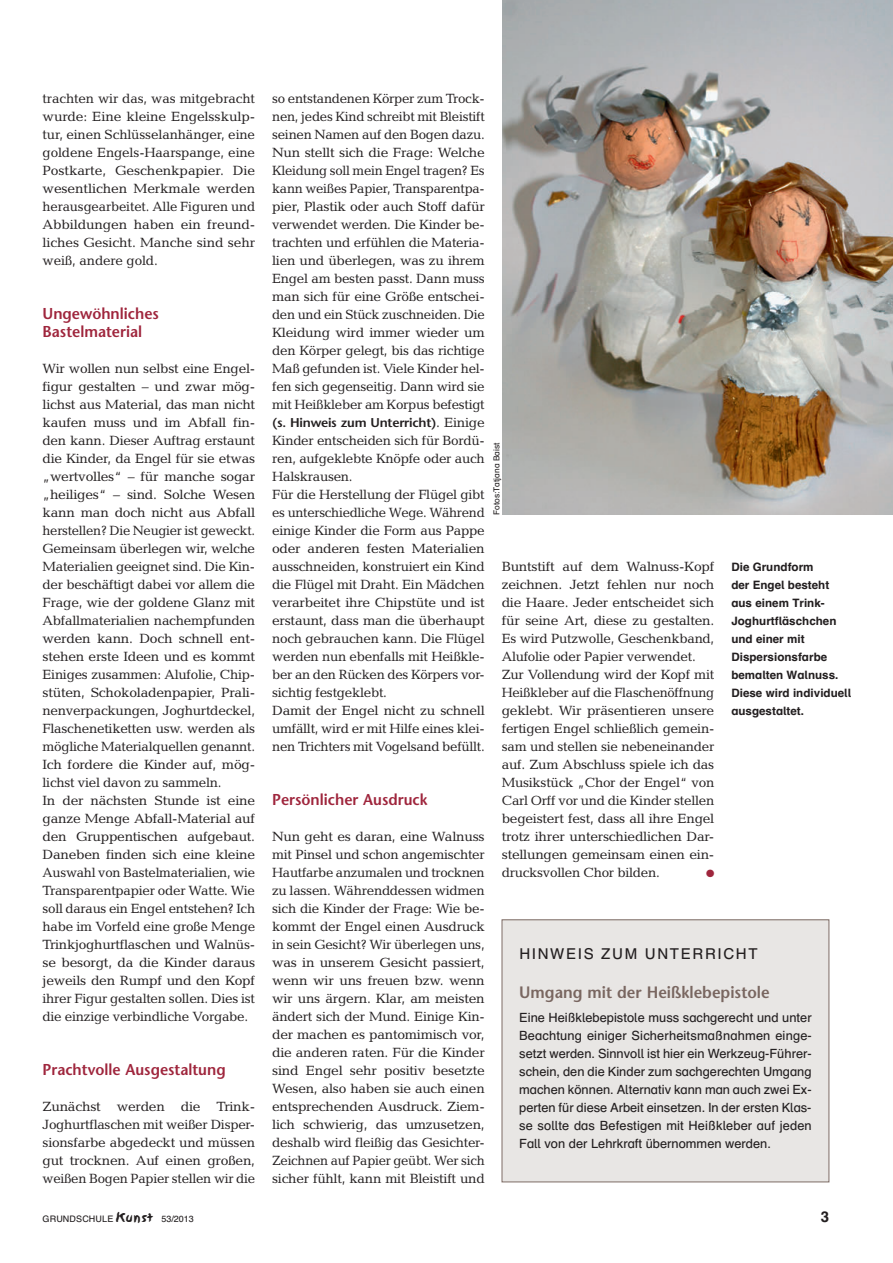
<style>
.page{position:relative;width:893px;height:1263px;background:#fff}
.page>*{position:absolute;margin:0;border:0;box-sizing:border-box;transform-origin:0 0}
.t1{font:600 16.5px "Stone Sans Std";color:#796660;scale:.95 1}
.t2{font:600 15.75px/18px "Stone Sans Std";color:#9f263d;scale:.95 1}
.t3{font:15px "Schulbuch Nord OT";letter-spacing:.115em;color:#231f20}
.t4{font:700 15px "Schulbuch Nord OT";color:#231f20}
.t5{font:13.5px/18px "Candida Std";letter-spacing:-.02em;color:#231f20;text-align:justify}
.t6{font:12.75px/18px "Schulbuch Nord OT";letter-spacing:.01em;color:#231f20;text-align:justify}
.t7{font:600 12.75px "Stone Sans Std";letter-spacing:-.02em;color:#231f20}
.t8{font:700 11.55px/18px "Schulbuch Nord OT";color:#231f20}
.t9{font:10.5px "Zapf Dingbats Std";color:#9f263d}
.t10{font:9px "Schulbuch Nord OT";letter-spacing:.015em;color:#231f20}
.t11{font:8.25px "Schulbuch Nord OT";color:#231f20}
.s1{font-family:"Candida Std";font-weight:400;font-size:13.5px}
.s2{font-family:"Sand";font-size:12px}
</style>
<div class="page">
<div style="left:502px;top:920px;width:327px;height:262px;background:#e8e6e4"></div>
<div style="left:502px;top:920px;width:327px;height:262px;border:1px solid #7e6c66"></div>
<img style="left:502px;top:0;width:391px;height:515px">
<p class="t5" style="left:43px;top:90px;width:214px">trachten wir das, was mitgebracht wurde: Eine kleine Engelsskulp&shy;tur, einen Schlüsselanhänger, eine goldene Engels-Haarspange, eine Postkarte, Geschenkpapier. Die wesentlichen Merkmale werden herausgearbeitet. Alle Figuren und Abbildungen haben ein freund&shy;liches Gesicht. Manche sind sehr weiß, andere gold.</p>
<p class="t2" style="left:43px;top:305px;width:124px">Ungewöhnliches<br>Bastelmaterial</p>
<p class="t5" style="left:43px;top:360px;width:214px;text-align:left">Wir wollen nun selbst eine Engel&shy;figur gestalten – und zwar mög&shy;lichst aus Material, das man nicht kaufen muss und im Abfall fin&shy;den kann. Dieser Auftrag erstaunt die Kinder, da Engel für sie etwas „wertvolles“ – für manche sogar „heiliges“ – sind. Solche Wesen kann man doch nicht aus Abfall herstellen? Die Neugier ist geweckt.<br>Gemeinsam überlegen wir, welche Materialien geeignet sind. Die Kin&shy;der beschäftigt dabei vor allem die Frage, wie der goldene Glanz mit Abfallmaterialien nachempfunden werden kann. Doch schnell ent&shy;stehen erste Ideen und es kommt Einiges zusammen: Alufolie, Chip&shy;stüten, Schokoladenpapier, Prali&shy;nenverpackungen, Joghurtdeckel, Flaschenetiketten usw. werden als mögliche Materialquellen genannt.<br>Ich fordere die Kinder auf, mög&shy;lichst viel davon zu sammeln.<br>In der nächsten Stunde ist eine ganze Menge Abfall-Material auf den Gruppentischen aufgebaut.<br>Daneben finden sich eine kleine Auswahl von Bastelmaterialien, wie Transparentpapier oder Watte. Wie soll daraus ein Engel entstehen? Ich habe im Vorfeld eine große Menge Trinkjoghurtflaschen und Walnüs&shy;se besorgt, da die Kinder daraus jeweils den Rumpf und den Kopf ihrer Figur gestalten sollen. Dies ist die einzige verbindliche Vorgabe.</p>
<p class="t2" style="left:43px;top:1061px;width:194px">Prachtvolle Ausgestaltung</p>
<p class="t5" style="left:43px;top:1098px;width:214px">Zunächst werden die Trink-Joghurtflaschen mit weißer Disper&shy;sionsfarbe abgedeckt und müssen gut trocknen. Auf einen großen, weißen Bogen Papier stellen wir die</p>
<p class="t5" style="left:272px;top:90px;width:214px">so entstandenen Körper zum Trock&shy;nen, jedes Kind schreibt mit Bleistift seinen Namen auf den Bogen dazu.<br>Nun stellt sich die Frage: Welche Kleidung soll mein Engel tragen? Es kann weißes Papier, Transparentpa&shy;pier, Plastik oder auch Stoff dafür verwendet werden. Die Kinder be&shy;trachten und erfühlen die Materia&shy;lien und überlegen, was zu ihrem Engel am besten passt. Dann muss man sich für eine Größe entschei&shy;den und ein Stück zuschneiden. Die Kleidung wird immer wieder um den Körper gelegt, bis das richtige Maß gefunden ist. Viele Kinder hel&shy;fen sich gegenseitig. Dann wird sie mit Heißkleber am Korpus befestigt</p>
<p class="t7" style="left:272px;top:415px;width:214px">(s. Hinweis zum Unterricht)<span class="s1">. Einige</span></p>
<p class="t5" style="left:272px;top:432px;width:214px;text-align:left">Kinder entscheiden sich für Bordü&shy;ren, aufgeklebte Knöpfe oder auch<br>Halskrausen.<br>Für die Herstellung der Flügel gibt es unterschiedliche Wege. Während einige Kinder die Form aus Pappe oder anderen festen Materialien ausschneiden, konstruiert ein Kind die Flügel mit Draht. Ein Mädchen verarbeitet ihre Chipstüte und ist erstaunt, dass man die überhaupt noch gebrauchen kann. Die Flügel werden nun ebenfalls mit Heißkle&shy;ber an den Rücken des Körpers vor&shy;sichtig festgeklebt.<br>Damit der Engel nicht zu schnell umfällt, wird er mit Hilfe eines klei&shy;nen Trichters mit Vogelsand befüllt.</p>
<p class="t2" style="left:272px;top:791px;width:165px">Persönlicher Ausdruck</p>
<p class="t5" style="left:272px;top:828px;width:214px">Nun geht es daran, eine Walnuss mit Pinsel und schon angemischter Hautfarbe anzumalen und trocknen zu lassen. Währenddessen widmen sich die Kinder der Frage: Wie be&shy;kommt der Engel einen Ausdruck in sein Gesicht? Wir überlegen uns, was in unserem Gesicht passiert, wenn wir uns freuen bzw. wenn wir uns ärgern. Klar, am meisten ändert sich der Mund. Einige Kin&shy;der machen es pantomimisch vor, die anderen raten. Für die Kinder sind Engel sehr positiv besetzte Wesen, also haben sie auch einen entsprechenden Ausdruck. Ziem&shy;lich schwierig, das umzusetzen, deshalb wird fleißig das Gesichter-Zeichnen auf Papier geübt. Wer sich sicher fühlt, kann mit Bleistift und</p>
<p class="t11" style="left:491px;top:515px;width:74px;rotate:-90deg">Fotos:Tatjana Baist</p>
<p class="t5" style="left:502px;top:558px;width:214px;text-align:left">Buntstift auf dem Walnuss-Kopf zeichnen. Jetzt fehlen nur noch die Haare. Jeder entscheidet sich für seine Art, diese zu gestalten.<br>Es wird Putzwolle, Geschenkband, Alufolie oder Papier verwendet.<br>Zur Vollendung wird der Kopf mit Heißkleber auf die Flaschenöffnung geklebt. Wir präsentieren unsere fertigen Engel schließlich gemein&shy;sam und stellen sie nebeneinander auf. Zum Abschluss spiele ich das Musikstück „Chor der Engel“ von Carl Orff vor und die Kinder stellen begeistert fest, dass all ihre Engel trotz ihrer unterschiedlichen Dar&shy;stellungen gemeinsam einen ein&shy;drucksvollen Chor bilden.</p>
<p class="t9" style="left:706px;top:868px;width:10px">●</p>
<p class="t8" style="left:731px;top:558px;width:121px">Die Grundform<br>der Engel besteht aus einem Trink-<br>Joghurtfläschchen und einer mit<br>Dispersionsfarbe bemalten Walnuss.<br>Diese wird individuell ausgestaltet.</p>
<p class="t3" style="left:519px;top:944px;width:240px">HINWEIS ZUM UNTERRICHT</p>
<p class="t1" style="left:519px;top:982px;width:265px">Umgang mit der Heißklebepistole</p>
<p class="t6" style="left:519px;top:1009px;width:294px">Eine Heißklebepistole muss sachgerecht und unter Beachtung einiger Sicherheitsmaßnahmen einge&shy;setzt werden. Sinnvoll ist hier ein Werkzeug-Führer&shy;schein, den die Kinder zum sachgerechten Umgang machen können. Alternativ kann man auch zwei Ex&shy;perten für diese Arbeit einsetzen. In der ersten Klas&shy;se sollte das Befestigen mit Heißkleber auf jeden Fall von der Lehrkraft übernommen werden.</p>
<p class="t10" style="left:43px;top:1214px;width:153px">GRUNDSCHULE <span class="s2">Kunst</span> 53/2013</p>
<p class="t4" style="left:821px;top:1207px;width:10px">3</p>
</div>
